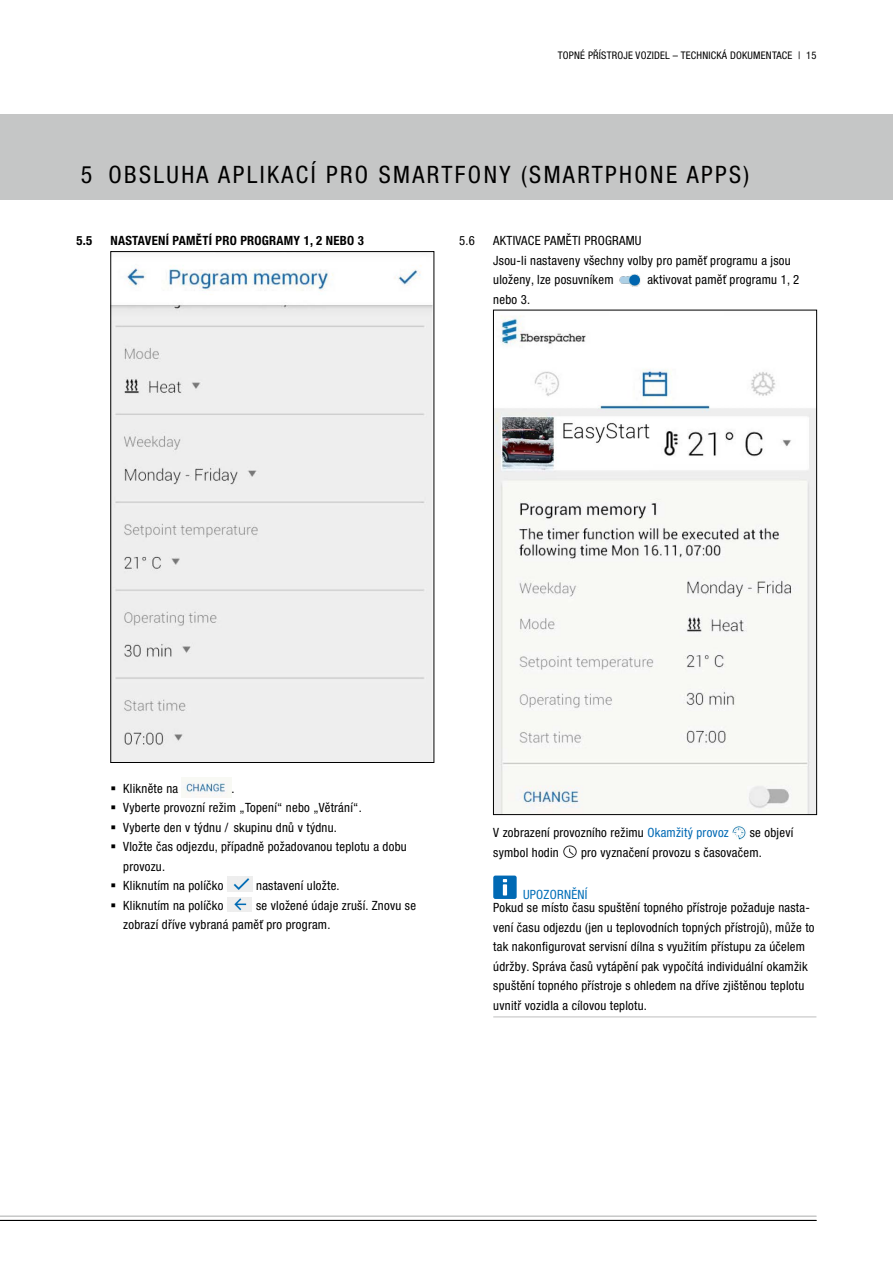
<style>
.page{position:relative;width:893px;height:1263px;background:#fff}
.page>*{position:absolute;margin:0;border:0;box-sizing:border-box;transform-origin:0 0}
.t1{font:condensed 24px "Helvetica Neue LTW1 G";color:#000}
.t2{font:condensed 12.75px/19.5px "Helvetica Neue LTW1 G";letter-spacing:.02em;color:#000}
.t3{font:700 condensed 12.75px "Helvetica Neue LTW1 G";letter-spacing:.02em;color:#000}
.t4{font:condensed 12.75px "Helvetica Neue LTW1 G";letter-spacing:.02em;color:#006eb8}
.t5{font:condensed 10.5px "Helvetica Neue LTW1 G";letter-spacing:.02em;color:#000}
.s1{color:#0069b4}
</style>
<div class="page">
<div style="left:0;top:115px;width:893px;height:85px;background:#c5c6c6"></div>
<hr style="left:0;top:1216px;width:816px;height:1px;background:#c5c6c6">
<hr style="left:0;top:1220px;width:816px;height:1px;background:#000">
<img style="left:113px;top:265px;width:319px;height:496px">
<div style="left:111px;top:251px;width:323px;height:512px;border:1px solid #000"></div>
<img style="left:182px;top:778px;width:49px;height:19px">
<img style="left:227px;top:877px;width:26px;height:14px">
<img style="left:227px;top:897px;width:25px;height:15px">
<hr style="left:493px;top:1016px;width:323px;height:1px;background:#c5c6c6">
<img style="left:619px;top:274px;width:22px;height:13px">
<img style="left:495px;top:315px;width:320px;height:498px">
<div style="left:493px;top:310px;width:324px;height:505px;border:1px solid #000"></div>
<img style="left:732px;top:826px;width:14px;height:13px">
<img style="left:563px;top:845px;width:14px;height:14px">
<div style="left:493px;top:875px;width:24px;height:24px;background:#0069b4;border-radius:2px"></div>
<hr style="left:503px;top:884px;width:4px;height:11px;background:#fff">
<svg style="left:503px;top:879px;width:4px;height:3px"></svg>
<p class="t5" style="left:558px;top:49px;width:260px">TOPNÉ PŘÍSTROJE VOZIDEL – TECHNICKÁ DOKUMENTACE | 15</p>
<h1 class="t1" style="left:81px;top:160px;width:59px">5 Obsluha</h1>
<h1 class="t1" style="left:218px;top:160px;width:14px">aplikací</h1>
<h1 class="t1" style="left:326px;top:160px;width:15px">pro</h1>
<h1 class="t1" style="left:379px;top:160px;width:16px">smartfony</h1>
<h1 class="t1" style="left:521px;top:160px;width:39px">(Smartphone</h1>
<h1 class="t1" style="left:687px;top:160px;width:64px">Apps)</h1>
<p class="t3" style="left:77px;top:233px;width:17px">5.5</p>
<p class="t3" style="left:111px;top:233px;width:255px">NASTAVENÍ PAMĚTÍ PRO PROGRAMY 1, 2 NEBO 3</p>
<p class="t2" style="left:459px;top:231px;width:17px">5.6</p>
<p class="t2" style="left:493px;top:231px;width:299px">AKTIVACE PAMĚTI PROGRAMU<br>Jsou-li nastaveny všechny volby pro paměť programu a jsou uloženy, lze posuvníkem</p>
<p class="t2" style="left:647px;top:270px;width:154px">aktivovat paměť programu 1, 2</p>
<p class="t2" style="left:493px;top:289px;width:38px">nebo 3.</p>
<p class="t2" style="left:123px;top:779px;width:56px">Klikněte na</p>
<p class="t2" style="left:123px;top:779px;width:285px;text-indent:108px">.<br>Vyberte provozní režim „Topení“ nebo „Větrání“.<br>Vyberte den v týdnu / skupinu dnů v týdnu.<br>Vložte čas odjezdu, případně požadovanou teplotu a dobu provozu.<br>Kliknutím na políčko</p>
<p class="t2" style="left:256px;top:876px;width:85px">nastavení uložte.</p>
<p class="t2" style="left:123px;top:896px;width:102px">Kliknutím na políčko</p>
<p class="t2" style="left:123px;top:896px;width:294px;text-indent:133px">se vložené údaje zruší. Znovu se zobrazí dříve vybraná paměť pro program.</p>
<p class="t2" style="left:493px;top:823px;width:237px">V zobrazení provozního režimu <span class="s1">Okamžitý provoz</span></p>
<p class="t2" style="left:750px;top:823px;width:45px">se objeví</p>
<p class="t2" style="left:493px;top:843px;width:67px">symbol hodin</p>
<p class="t2" style="left:581px;top:843px;width:182px">pro vyznačení provozu s časovačem.</p>
<p class="t4" style="left:523px;top:887px;width:66px">UPOZORNĚNÍ</p>
<p class="t2" style="left:493px;top:898px;width:323px">Pokud se místo času spuštění topného přístroje požaduje nasta&shy;vení času odjezdu (jen u teplovodních topných přístrojů), může to tak nakonfigurovat servisní dílna s využitím přístupu za účelem údržby. Správa časů vytápění pak vypočítá individuální okamžik spuštění topného přístroje s ohledem na dříve zjištěnou teplotu uvnitř vozidla a cílovou teplotu.</p>
</div>
